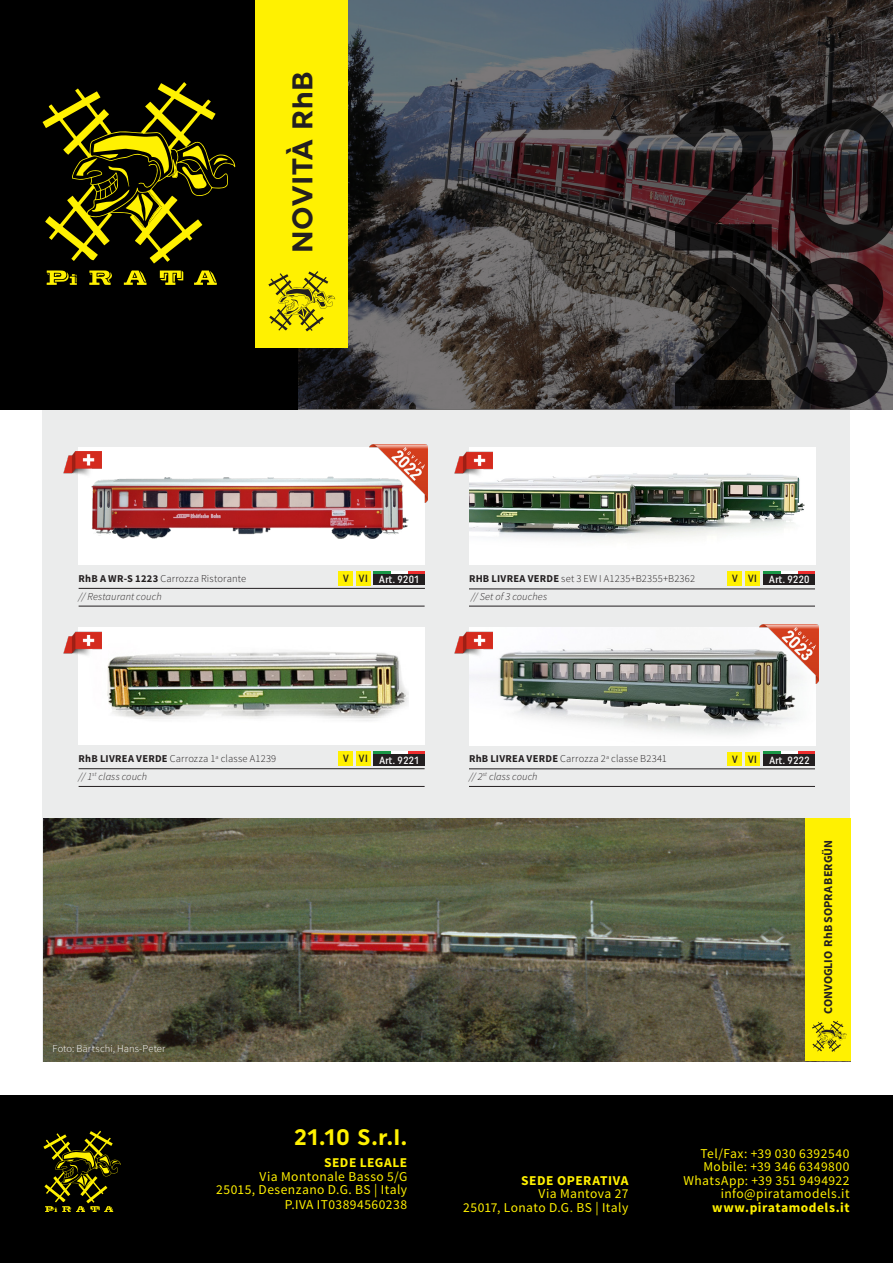
<style>
.page{position:relative;width:893px;height:1263px;background:#fff}
.page>*{position:absolute;margin:0;border:0;box-sizing:border-box;transform-origin:0 0}
.T3-Intro{font:700 28.5px "Uniform";letter-spacing:.03em;color:#231f20}
.T4-Sezione{font:700 22.5px "Uniform";color:#fff101}
.T5-Legenda{font:13.5px/13.5px "Source Sans Pro";letter-spacing:.035em;color:#fff101;text-align:right}
.T5-Legenda-2{font:700 13.5px/13.5px "Source Sans Pro";letter-spacing:.035em;color:#fff101;text-align:right}
.T5-Legenda-3{font:700 12px "Source Sans Pro";letter-spacing:-.005em;color:#231f20}
.Articoli_con_filetto{font:300 10.5px "Source Sans Pro";letter-spacing:.02em;color:#231f20}
.Articoli_con_filetto-2{font:italic 300 10.5px "Source Sans Pro";letter-spacing:.01em;color:#231f20}
.Articolo{font:500 10.5px "Uniform Condensed";letter-spacing:.035em;color:#fff}
._6_pt_Small_Text{font:300 10.5px "Source Sans Pro";letter-spacing:.01em;color:#fff}
.Articolo-2{font:500 10.5px "Uniform Condensed";letter-spacing:.045em;color:#231f20}
.s1{font-weight:700}
.s2{font-weight:400}
</style>
<div class="page">
<div style="left:42px;top:409px;width:808px;height:652px;background:#ebecec"></div>
<div style="left:0;top:0;width:298px;height:409px;background:#000"></div>
<div style="left:0;top:1095px;width:893px;height:168px;background:#000"></div>
<img style="left:43px;top:819px;width:762px;height:242px">
<div style="left:469px;top:447px;width:346px;height:118px;background:#fff"></div>
<img style="left:469px;top:453px;width:336px;height:87px">
<img style="left:469px;top:628px;width:346px;height:118px">
<div style="left:79px;top:628px;width:346px;height:117px;background:#fff"></div>
<img style="left:107px;top:651px;width:302px;height:70px">
<div style="left:79px;top:447px;width:346px;height:117px;background:#fff"></div>
<img style="left:91px;top:476px;width:318px;height:63px">
<img style="left:369px;top:444px;width:59px;height:59px">
<img style="left:760px;top:624px;width:58px;height:59px">
<div style="left:745px;top:752px;width:15px;height:14px;background:#fff101"></div>
<div style="left:728px;top:752px;width:14px;height:14px;background:#fff101"></div>
<div style="left:745px;top:571px;width:15px;height:14px;background:#fff101"></div>
<div style="left:728px;top:571px;width:14px;height:14px;background:#fff101"></div>
<div style="left:356px;top:571px;width:15px;height:14px;background:#fff101"></div>
<div style="left:339px;top:571px;width:14px;height:14px;background:#fff101"></div>
<div style="left:356px;top:751px;width:15px;height:15px;background:#fff101"></div>
<div style="left:339px;top:751px;width:14px;height:15px;background:#fff101"></div>
<hr style="left:79px;top:768px;width:346px;height:1px;background:#231f20">
<hr style="left:469px;top:589px;width:346px;height:1px;background:#231f20">
<div style="left:764px;top:754px;width:51px;height:12px;background:#231f20"></div>
<hr style="left:469px;top:768px;width:346px;height:1px;background:#231f20">
<div style="left:764px;top:574px;width:51px;height:11px;background:#231f20"></div>
<div style="left:373px;top:754px;width:52px;height:12px;background:#231f20"></div>
<div style="left:373px;top:574px;width:52px;height:11px;background:#231f20"></div>
<hr style="left:79px;top:588px;width:346px;height:1px;background:#231f20">
<hr style="left:79px;top:786px;width:346px;height:1px;background:#231f20">
<hr style="left:469px;top:786px;width:346px;height:1px;background:#231f20">
<hr style="left:79px;top:606px;width:346px;height:1px;background:#231f20">
<hr style="left:469px;top:606px;width:346px;height:1px;background:#231f20">
<svg style="left:298px;top:0;width:595px;height:409px;background:#444346"></svg>
<svg style="left:160px;top:271px;width:23px;height:14px"></svg>
<svg style="left:43px;top:82px;width:192px;height:181px"></svg>
<svg style="left:89px;top:270px;width:23px;height:15px"></svg>
<svg style="left:124px;top:270px;width:23px;height:15px"></svg>
<svg style="left:194px;top:270px;width:23px;height:15px"></svg>
<svg style="left:47px;top:270px;width:30px;height:15px"></svg>
<svg style="left:43px;top:1131px;width:78px;height:81px"></svg>
<svg style="left:764px;top:752px;width:51px;height:2px"></svg>
<hr style="left:798px;top:571px;width:17px;height:3px;background:#ee2d2d">
<hr style="left:781px;top:571px;width:17px;height:3px;background:#fff">
<hr style="left:764px;top:571px;width:17px;height:3px;background:#199746">
<hr style="left:408px;top:751px;width:17px;height:3px;background:#ee2d2d">
<hr style="left:390px;top:751px;width:18px;height:3px;background:#fff">
<hr style="left:373px;top:751px;width:17px;height:3px;background:#199746">
<hr style="left:408px;top:571px;width:17px;height:3px;background:#ee2d2d">
<hr style="left:390px;top:571px;width:18px;height:3px;background:#fff">
<hr style="left:373px;top:571px;width:17px;height:3px;background:#199746">
<img style="left:454px;top:632px;width:38px;height:26px">
<img style="left:454px;top:452px;width:38px;height:26px">
<img style="left:64px;top:632px;width:38px;height:26px">
<img style="left:64px;top:451px;width:38px;height:27px">
<div style="left:256px;top:0;width:92px;height:348px;background:#fff101"></div>
<svg style="left:268px;top:271px;width:67px;height:60px"></svg>
<svg style="left:673px;top:101px;width:220px;height:307px;background:#2c2324"></svg>
<div style="left:805px;top:819px;width:45px;height:242px;background:#fff101"></div>
<svg style="left:812px;top:1021px;width:35px;height:31px"></svg>
<p class="T3-Intro" style="left:285px;top:253px;width:184px;rotate:-90deg">NOVITÀ RhB</p>
<p class="Articoli_con_filetto" style="left:79px;top:572px;width:169px"><span class="s1">RhB A WR-S 1223</span> Carrozza Ristorante</p>
<p class="Articolo" style="left:379px;top:573px;width:41px">Art. 9201</p>
<p class="Articolo-2" style="left:343px;top:572px;width:7px">V</p>
<p class="Articolo-2" style="left:359px;top:572px;width:10px">VI</p>
<p class="Articolo-2" style="left:732px;top:572px;width:7px">V</p>
<p class="Articolo-2" style="left:748px;top:572px;width:10px">VI</p>
<p class="Articoli_con_filetto" style="left:469px;top:572px;width:228px"><span class="s1">RHB LIVREA VERDE</span> set 3 EW I A1235+B2355+B2362</p>
<p class="Articolo" style="left:769px;top:573px;width:42px">Art. 9220</p>
<p class="Articoli_con_filetto-2" style="left:79px;top:590px;width:85px">// Restaurant couch</p>
<p class="Articoli_con_filetto-2" style="left:471px;top:590px;width:77px">// Set of 3 couches</p>
<p class="Articoli_con_filetto" style="left:79px;top:752px;width:199px"><span class="s1">RhB LIVREA VERDE</span> Carrozza 1<sup>a</sup> classe A1239</p>
<p class="Articolo-2" style="left:343px;top:752px;width:7px">V</p>
<p class="Articolo-2" style="left:359px;top:752px;width:10px">VI</p>
<p class="Articolo" style="left:379px;top:754px;width:41px">Art. 9221</p>
<p class="Articoli_con_filetto" style="left:469px;top:752px;width:199px"><span class="s1">RhB LIVREA VERDE</span> Carrozza 2<sup>a</sup> classe B2341</p>
<p class="Articolo" style="left:769px;top:754px;width:42px">Art. 9222</p>
<p class="Articolo-2" style="left:732px;top:753px;width:7px">V</p>
<p class="Articolo-2" style="left:748px;top:753px;width:10px">VI</p>
<p class="Articoli_con_filetto-2" style="left:79px;top:770px;width:70px">// 1<sup>st</sup> class couch</p>
<p class="Articoli_con_filetto-2" style="left:469px;top:770px;width:70px">// 2<sup>st</sup> class couch</p>
<p class="_6_pt_Small_Text" style="left:53px;top:1042px;width:114px">Foto: Bärtschi, Hans-Peter</p>
<p class="T4-Sezione" style="left:294px;top:1124px;width:115px">21.10 S.r.l.</p>
<p class="T5-Legenda" style="left:260px;top:1156px;width:149px"><span class="s1">SEDE LEGALE<br></span>Via Montonale Basso 5/G</p>
<p class="T5-Legenda" style="left:216px;top:1183px;width:193px">25015, Desenzano D.G. BS | Italy</p>
<p class="T5-Legenda" style="left:285px;top:1198px;width:124px">P.IVA IT03894560238</p>
<p class="T5-Legenda-2" style="left:521px;top:1174px;width:109px">SEDE OPERATIVA<br><span class="s2">Via Mantova 27</span></p>
<p class="T5-Legenda" style="left:463px;top:1201px;width:167px">25017, Lonato D.G. BS | Italy</p>
<p class="T5-Legenda-3" style="left:821px;top:1014px;width:175px;rotate:-90deg">CONVOGLIO RhB SOPRA BERGÜN</p>
<p class="T5-Legenda" style="left:701px;top:1147px;width:150px">Tel/Fax: +39 030 6392540</p>
<p class="T5-Legenda" style="left:703px;top:1160px;width:148px">Mobile: +39 346 6349800</p>
<p class="T5-Legenda" style="left:684px;top:1174px;width:168px">WhatsApp: +39 351 9494922</p>
<p class="T5-Legenda" style="left:721px;top:1187px;width:130px">info@piratamodels.it</p>
<p class="T5-Legenda-2" style="left:712px;top:1201px;width:139px">www.piratamodels.it</p>
</div>
